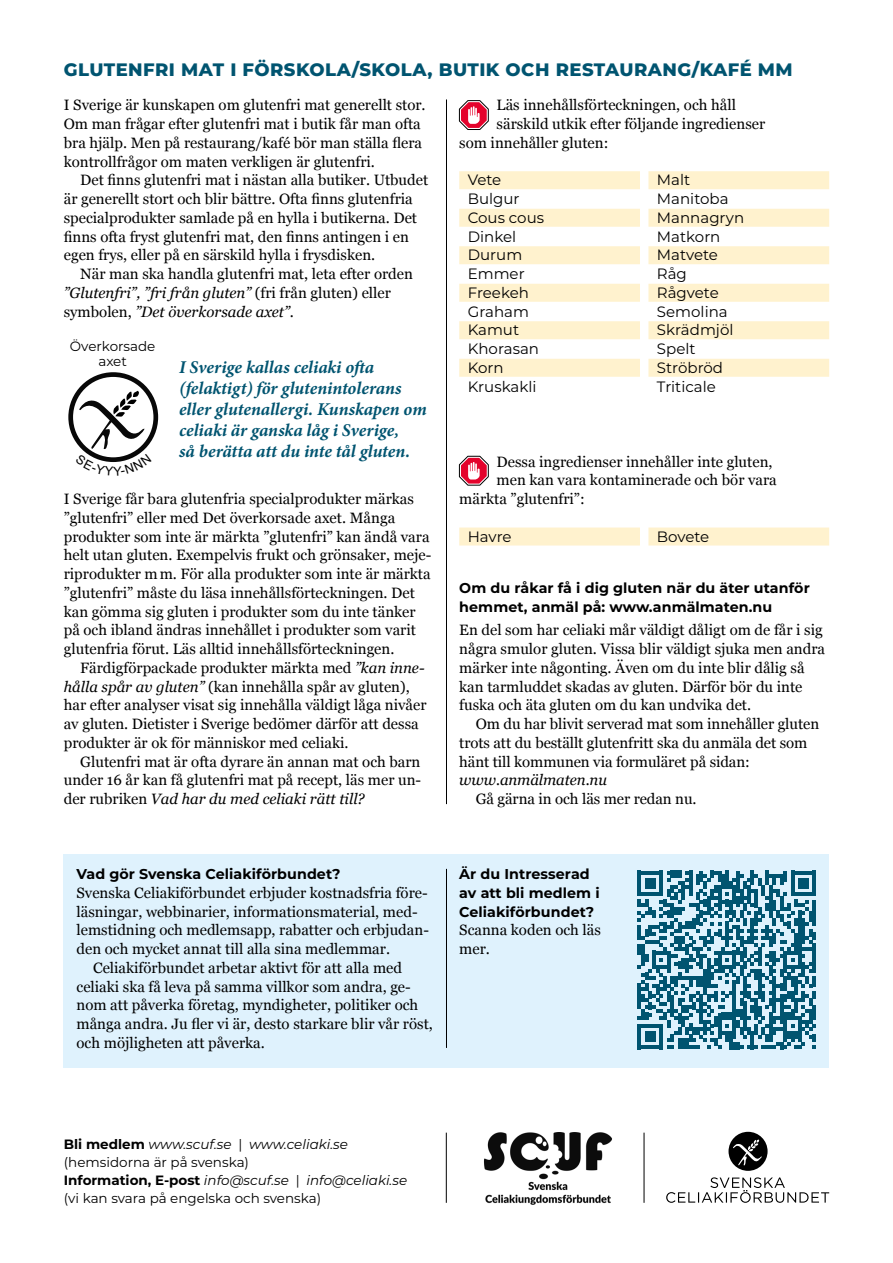
<style>
.page{position:relative;width:893px;height:1263px;background:#fff}
.page>*{position:absolute;margin:0;border:0;box-sizing:border-box;transform-origin:0 0}
.t1{font:italic 700 18px/21px "Minion Pro";letter-spacing:-.005em;color:#005470}
.t2{font:800 18px "Montserrat";letter-spacing:.025em;color:#005470}
.t3{font:15px/18.8px "Georgia";color:#000}
.t4{font:15px/18.8px "Montserrat";color:#000}
.t5{font:italic 15px "Georgia";letter-spacing:-.005em;color:#000}
.t6{font:700 14.25px/18.8px "Montserrat";letter-spacing:.005em;color:#000}
.t7{font:13.5px/18px "Montserrat";color:#000;text-align:center}
.s1{font-style:italic}
.s2{font-weight:700}
</style>
<div class="page">
<div style="left:64px;top:855px;width:765px;height:213px;background:#dff2fd"></div>
<div style="left:68px;top:372px;width:90px;height:90px;border:5px solid #080808;border-radius:50%"></div>
<div style="left:459px;top:171px;width:181px;height:18px;background:#fff2ce"></div>
<div style="left:459px;top:209px;width:181px;height:18px;background:#fff2ce"></div>
<div style="left:459px;top:246px;width:181px;height:18px;background:#fff2ce"></div>
<div style="left:459px;top:284px;width:181px;height:18px;background:#fff2ce"></div>
<div style="left:459px;top:321px;width:181px;height:18px;background:#fff2ce"></div>
<div style="left:459px;top:359px;width:181px;height:18px;background:#fff2ce"></div>
<div style="left:648px;top:171px;width:181px;height:18px;background:#fff2ce"></div>
<div style="left:648px;top:209px;width:181px;height:18px;background:#fff2ce"></div>
<div style="left:648px;top:246px;width:181px;height:18px;background:#fff2ce"></div>
<div style="left:648px;top:284px;width:181px;height:18px;background:#fff2ce"></div>
<div style="left:648px;top:321px;width:181px;height:18px;background:#fff2ce"></div>
<div style="left:648px;top:359px;width:181px;height:18px;background:#fff2ce"></div>
<hr style="left:446px;top:869px;width:1px;height:179px;background:#000">
<hr style="left:446px;top:99px;width:1px;height:705px;background:#000">
<img style="left:484px;top:1132px;width:128px;height:73px">
<svg style="left:666px;top:1177px;width:163px;height:26px"></svg>
<div style="left:728px;top:1132px;width:40px;height:39px;background:#000;border-radius:50%"></div>
<svg style="left:733px;top:1139px;width:29px;height:27px"></svg>
<hr style="left:644px;top:1132px;width:1px;height:71px;background:#000">
<hr style="left:446px;top:1132px;width:1px;height:71px;background:#000">
<svg style="left:459px;top:100px;width:30px;height:30px"></svg>
<div style="left:459px;top:527px;width:181px;height:18px;background:#fff2ce"></div>
<div style="left:648px;top:527px;width:181px;height:18px;background:#fff2ce"></div>
<svg style="left:459px;top:456px;width:30px;height:30px"></svg>
<svg style="left:638px;top:871px;width:178px;height:178px"></svg>
<svg style="left:75px;top:391px;width:76px;height:71px"></svg>
<p class="t2" style="left:64px;top:56px;width:730px">GLUTENFRI MAT I FÖRSKOLA/SKOLA, BUTIK OCH RESTAURANG/KAFÉ MM</p>
<p class="t3" style="left:64px;top:95px;width:363px">I Sverige är kunskapen om glutenfri mat generellt stor.<br>Om man frågar efter glutenfri mat i butik får man ofta bra hjälp. Men på restaurang/kafé bör man ställa flera kontrollfrågor om maten verkligen är glutenfri.</p>
<p class="t3" style="left:64px;top:170px;width:366px;text-indent:16px">Det finns glutenfri mat i nästan alla butiker. Utbudet är generellt stort och blir bättre. Ofta finns glutenfria specialprodukter samlade på en hylla i butikerna. Det finns ofta fryst glutenfri mat, den finns antingen i en egen frys, eller på en särskild hylla i frysdisken.</p>
<p class="t3" style="left:64px;top:264px;width:351px;text-indent:16px">När man ska handla glutenfri mat, leta efter orden <span class="s1">”Glutenfri”, ”fri från gluten”</span> (fri från gluten) eller symbolen, <span class="s1">”Det överkorsade axet”</span>.</p>
<p class="t3" style="left:497px;top:95px;width:241px">Läs innehållsförteckningen, och håll</p>
<p class="t3" style="left:497px;top:114px;width:270px">särskild utkik efter följande ingredienser</p>
<p class="t3" style="left:459px;top:133px;width:151px">som innehåller gluten:</p>
<p class="t4" style="left:468px;top:170px;width:78px">Vete<br>Bulgur<br>Cous cous<br>Dinkel<br>Durum<br>Emmer<br>Freekeh<br>Graham<br>Kamut<br>Khorasan<br>Korn<br>Kruskakli</p>
<p class="t4" style="left:657px;top:170px;width:89px">Malt<br>Manitoba<br>Mannagryn<br>Matkorn<br>Matvete<br>Råg<br>Rågvete<br>Semolina<br>Skrädmjöl<br>Spelt<br>Ströbröd<br>Triticale</p>
<p class="t7" style="left:70px;top:338px;width:87px;line-height:15px">Överkorsade axet</p>
<p class="t1" style="left:179px;top:356px;width:249px">I Sverige kallas celiaki ofta (felaktigt) för glutenintolerans eller glutenallergi. Kunskapen om celiaki är ganska låg i Sverige,<br>så berätta att du inte tål gluten.</p>
<p class="t3" style="left:497px;top:451px;width:277px">Dessa ingredienser innehåller inte gluten,</p>
<p class="t3" style="left:497px;top:470px;width:282px">men kan vara kontaminerade och bör vara</p>
<p class="t3" style="left:459px;top:489px;width:127px">märkta ”glutenfri”:</p>
<p class="t4" style="left:468px;top:526px;width:45px">Havre</p>
<p class="t4" style="left:657px;top:526px;width:54px">Bovete</p>
<p class="t6" style="left:459px;top:578px;width:352px">Om du råkar få i dig gluten när du äter utanför hemmet, anmäl på: www.anmälmaten.nu</p>
<p class="t3" style="left:459px;top:620px;width:367px">En del som har celiaki mår väldigt dåligt om de får i sig några smulor gluten. Vissa blir väldigt sjuka men andra märker inte någonting. Även om du inte blir dålig så kan tarmluddet skadas av gluten. Därför bör du inte fuska och äta gluten om du kan undvika det.</p>
<p class="t3" style="left:459px;top:714px;width:361px;text-indent:16px">Om du har blivit serverad mat som innehåller gluten trots att du beställt glutenfritt ska du anmäla det som hänt till kommunen via formuläret på sidan:</p>
<p class="t5" style="left:459px;top:769px;width:149px">www.anmälmaten.nu</p>
<p class="t3" style="left:476px;top:789px;width:222px">Gå gärna in och läs mer redan nu.</p>
<p class="t3" style="left:64px;top:489px;width:369px">I Sverige får bara glutenfria specialprodukter märkas ”glutenfri” eller med Det överkorsade axet. Många produkter som inte är märkta ”glutenfri” kan ändå vara helt utan gluten. Exempelvis frukt och grönsaker, meje&shy;riprodukter mm. För alla produkter som inte är märkta ”glutenfri” måste du läsa innehållsförteckningen. Det kan gömma sig gluten i produkter som du inte tänker på och ibland ändras innehållet i produkter som varit glutenfria förut. Läs alltid innehållsförteckningen.</p>
<p class="t3" style="left:64px;top:658px;width:364px;text-indent:17px">Färdigförpackade produkter märkta med <span class="s1">”kan inne&shy;hålla spår av gluten”</span> (kan innehålla spår av gluten), har efter analyser visat sig innehålla väldigt låga nivåer av gluten. Dietister i Sverige bedömer därför att dessa produkter är ok för människor med celiaki.</p>
<p class="t3" style="left:64px;top:751px;width:359px;text-align:justify;text-indent:16px">Glutenfri mat är ofta dyrare än annan mat och barn under 16 år kan få glutenfri mat på recept, läs mer un&shy;der rubriken <span class="s1">Vad har du med celiaki rätt till?</span></p>
<p class="t6" style="left:77px;top:864px;width:265px">Vad gör Svenska Celiakiförbundet?</p>
<p class="t3" style="left:77px;top:883px;width:353px">Svenska Celiakiförbundet erbjuder kostnadsfria före-</p>
<p class="t3" style="left:77px;top:901px;width:343px">läsningar, webbinarier, informationsmaterial, med-</p>
<p class="t3" style="left:77px;top:920px;width:354px">lemstidning och medlemsapp, rabatter och erbjudan-</p>
<p class="t3" style="left:77px;top:939px;width:315px">den och mycket annat till alla sina medlemmar.</p>
<p class="t3" style="left:93px;top:958px;width:311px">Celiakiförbundet arbetar aktivt för att alla med</p>
<p class="t3" style="left:77px;top:976px;width:336px">celiaki ska få leva på samma villkor som andra, ge-</p>
<p class="t3" style="left:77px;top:995px;width:343px">nom att påverka företag, myndigheter, politiker och</p>
<p class="t3" style="left:77px;top:1014px;width:358px">många andra. Ju fler vi är, desto starkare blir vår röst,</p>
<p class="t3" style="left:77px;top:1033px;width:190px">och möjligheten att påverka.</p>
<p class="t6" style="left:459px;top:864px;width:142px">Är du Intresserad av att bli medlem i<br>Celiakiförbundet?</p>
<p class="t3" style="left:459px;top:920px;width:143px">Scanna koden och läs mer.</p>
<p class="t7" style="left:64px;top:1134px;width:345px;text-align:left"><span class="s2">Bli medlem</span> <span class="s1">www.scuf.se</span> | <span class="s1">www.celiaki.se </span>(hemsidorna är på svenska)<br><span class="s2">Information, E-post</span> <span class="s1">info@scuf.se</span> | <span class="s1">info@celiaki.se </span>(vi kan svara på engelska och svenska)</p>
</div>
